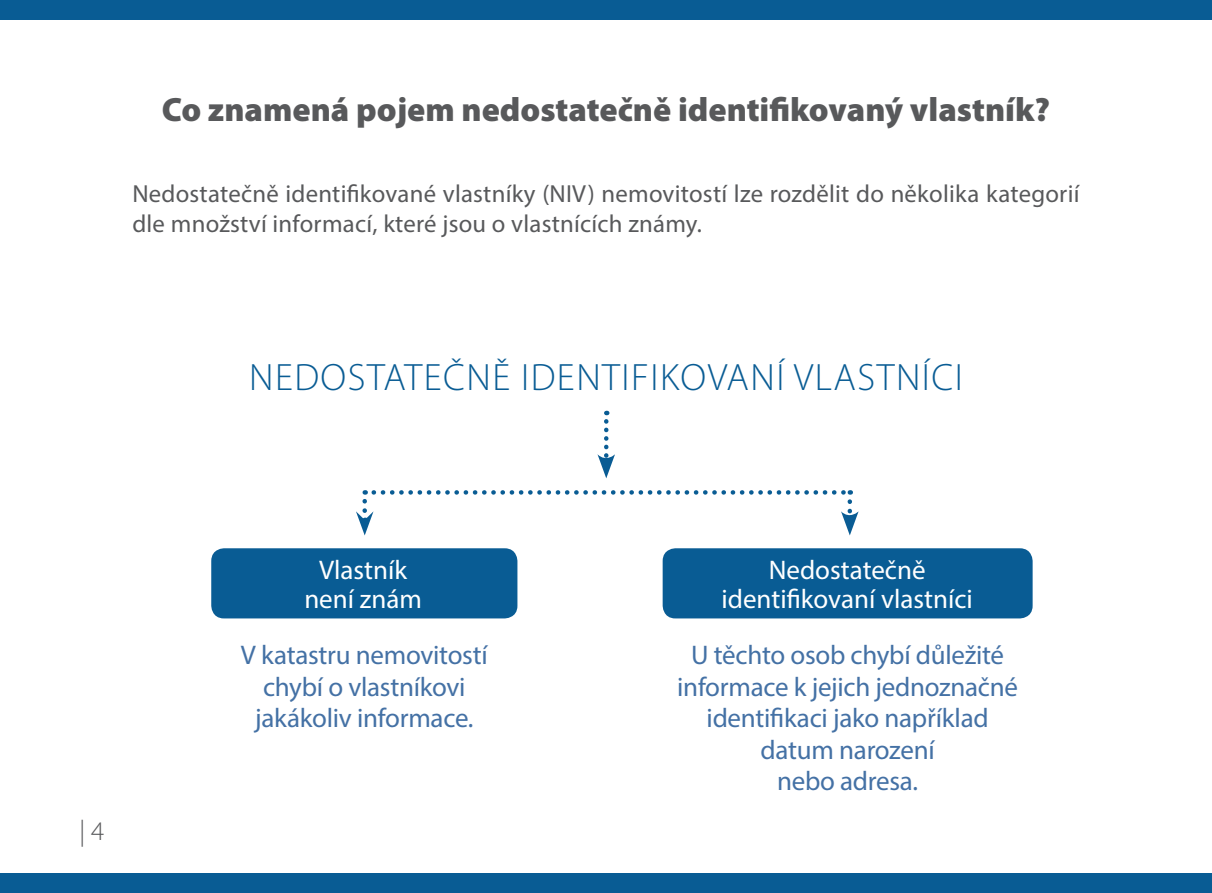
<style>
.page{position:relative;width:1212px;height:893px;background:#fff}
.page>*{position:absolute;margin:0;border:0;box-sizing:border-box;transform-origin:0 0}
.t1{font:300 38.25px "Myriad Pro";letter-spacing:.04em;color:#095c94}
.t2{font:900 33.75px "Myriad Pro";color:#58595b}
.t3{font:27px/31.5px "Myriad Pro";letter-spacing:-.01em;color:#4471a5;text-align:center}
.t4{font:27px/29.2px "Myriad Pro";color:#fff;text-align:center}
.t5{font:300 27px "Myriad Pro";color:#58595b}
.t6{font:24.75px/29.7px "Myriad Pro";letter-spacing:.01em;color:#58595b}
</style>
<div class="page">
<div style="left:0;top:874px;width:1212px;height:19px;background:#095c94"></div>
<div style="left:0;top:0;width:1212px;height:19px;background:#095c94"></div>
<svg style="left:597px;top:421px;width:18px;height:57px"></svg>
<div style="left:211px;top:548px;width:306px;height:70px;background:#095c94;border-radius:13px"></div>
<div style="left:663px;top:548px;width:369px;height:70px;background:#095c94;border-radius:13px"></div>
<svg style="left:356px;top:490px;width:502px;height:45px"></svg>
<p class="t2" style="left:162px;top:87px;width:890px">Co znamená pojem nedostatečně identifikovaný vlastník?</p>
<p class="t6" style="left:132px;top:178px;width:949px">Nedostatečně identifikované vlastníky (NIV) nemovitostí lze rozdělit do několika kategorií dle množství informací, které jsou o vlastnících známy.</p>
<h1 class="t1" style="left:249px;top:354px;width:715px">NEDOSTATEČNĚ IDENTIFIKOVANÍ VLASTNÍCI</h1>
<p class="t5" style="left:79px;top:815px;width:26px">| 4</p>
<p class="t4" style="left:304px;top:555px;width:119px">Vlastník není znám</p>
<p class="t4" style="left:721px;top:555px;width:253px">Nedostatečně identifikovaní vlastníci</p>
<p class="t3" style="left:677px;top:639px;width:342px">U těchto osob chybí důležité informace k jejich jednoznačné identifikaci jako například datum narození<br>nebo adresa.</p>
<p class="t3" style="left:241px;top:639px;width:248px">V katastru nemovitostí chybí o vlastníkovi jakákoliv informace.</p>
</div>
